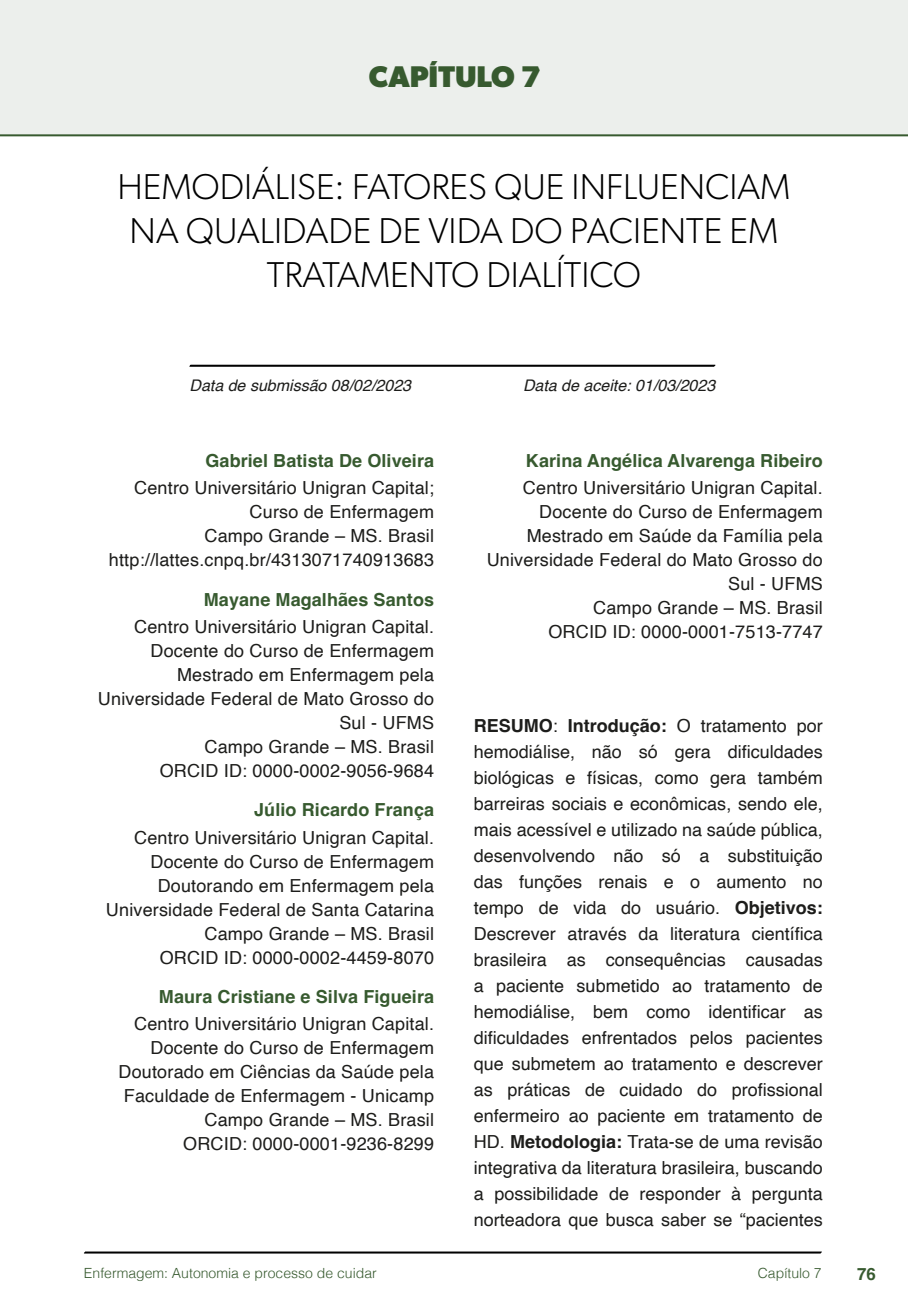
<style>
.page{position:relative;width:908px;height:1304px;background:#fff}
.page>*{position:absolute;margin:0;border:0;box-sizing:border-box;transform-origin:0 0}
.t1{font:300 36px/44px "Gibson";color:#000;text-align:center}
.t2{font:700 30px "Gibson";color:#375a2f}
.t3{font:18px/24px "Helvetica";letter-spacing:.01em;color:#1d1d1b;text-align:right}
.t4{font:700 18px "Helvetica";letter-spacing:.005em;color:#375a2f}
.t5{font:700 16.8px "Helvetica";color:#375a2f}
.t6{font:italic 16px "Helvetica";color:#1d1d1b}
.t7{font:300 14px "Helvetica";color:#375a2f}
.s1{font-weight:700}
</style>
<div class="page">
<svg style="left:84px;top:1251px;width:737px;height:3px;background:#515151"></svg>
<svg style="left:189px;top:364px;width:526px;height:3px;background:#4f4f4f"></svg>
<div style="left:0;top:0;width:907px;height:136px;background:#ecefec"></div>
<div style="left:44px;top:72px;width:68px;height:61px;background:#ecefec"></div>
<h2 class="t2" style="left:369px;top:58px;width:173px">CAPÍTULO 7</h2>
<h1 class="t1" style="left:117px;top:164px;width:674px">HEMODIÁLISE: FATORES QUE INFLUENCIAM<br>NA QUALIDADE DE VIDA DO PACIENTE EM<br>TRATAMENTO DIALÍTICO</h1>
<p class="t6" style="left:189px;top:373px;width:223px">Data de submissão 08/02/2023</p>
<p class="t4" style="left:205px;top:450px;width:230px">Gabriel Batista De Oliveira</p>
<p class="t3" style="left:109px;top:477px;width:326px">Centro Universitário Unigran Capital;<br>Curso de Enfermagem<br>Campo Grande – MS. Brasil http://lattes.cnpq.br/4313071740913683</p>
<p class="t4" style="left:204px;top:588px;width:232px">Mayane Magalhães Santos</p>
<p class="t3" style="left:98px;top:615px;width:337px">Centro Universitário Unigran Capital.<br>Docente do Curso de Enfermagem<br>Mestrado em Enfermagem pela<br>Universidade Federal de Mato Grosso do<br>Sul - UFMS<br>Campo Grande – MS. Brasil<br>ORCID ID: 0000-0002-9056-9684</p>
<p class="t4" style="left:254px;top:799px;width:181px">Júlio Ricardo França</p>
<p class="t3" style="left:106px;top:826px;width:329px">Centro Universitário Unigran Capital.<br>Docente do Curso de Enfermagem Doutorando em Enfermagem pela Universidade Federal de Santa Catarina Campo Grande – MS. Brasil<br>ORCID ID: 0000-0002-4459-8070</p>
<p class="t4" style="left:159px;top:986px;width:276px">Maura Cristiane e Silva Figueira</p>
<p class="t3" style="left:118px;top:1013px;width:317px">Centro Universitário Unigran Capital.<br>Docente do Curso de Enfermagem<br>Doutorado em Ciências da Saúde pela<br>Faculdade de Enfermagem - Unicamp<br>Campo Grande – MS. Brasil<br>ORCID: 0000-0001-9236-8299</p>
<p class="t6" style="left:523px;top:373px;width:194px">Data de aceite: 01/03/2023</p>
<p class="t4" style="left:525px;top:450px;width:298px">Karina Angélica Alvarenga Ribeiro</p>
<p class="t3" style="left:486px;top:476px;width:337px">Centro Universitário Unigran Capital.<br>Docente do Curso de Enfermagem<br>Mestrado em Saúde da Família pela<br>Universidade Federal do Mato Grosso do<br>Sul - UFMS<br>Campo Grande – MS. Brasil<br>ORCID ID: 0000-0001-7513-7747</p>
<p class="t3" style="left:473px;top:713px;width:350px;line-height:26px;text-align:justify"><span class="s1">RESUMO</span>: <span class="s1">Introdução:</span> O tratamento por hemodiálise, não só gera dificuldades biológicas e físicas, como gera também barreiras sociais e econômicas, sendo ele, mais acessível e utilizado na saúde pública, desenvolvendo não só a substituição das funções renais e o aumento no tempo de vida do usuário. <span class="s1">Objetivos:<br></span>Descrever através da literatura científica brasileira as consequências causadas a paciente submetido ao tratamento de hemodiálise, bem como identificar as dificuldades enfrentados pelos pacientes que submetem ao tratamento e descrever as práticas de cuidado do profissional enfermeiro ao paciente em tratamento de HD. <span class="s1">Metodologia:</span> Trata-se de uma revisão integrativa da literatura brasileira, buscando a possibilidade de responder à pergunta norteadora que busca saber se “pacientes</p>
<p class="t7" style="left:84px;top:1261px;width:294px">Enfermagem: Autonomia e processo de cuidar</p>
<p class="t7" style="left:757px;top:1261px;width:65px">Capítulo 7</p>
<p class="t5" style="left:856px;top:1264px;width:20px">76</p>
</div>
